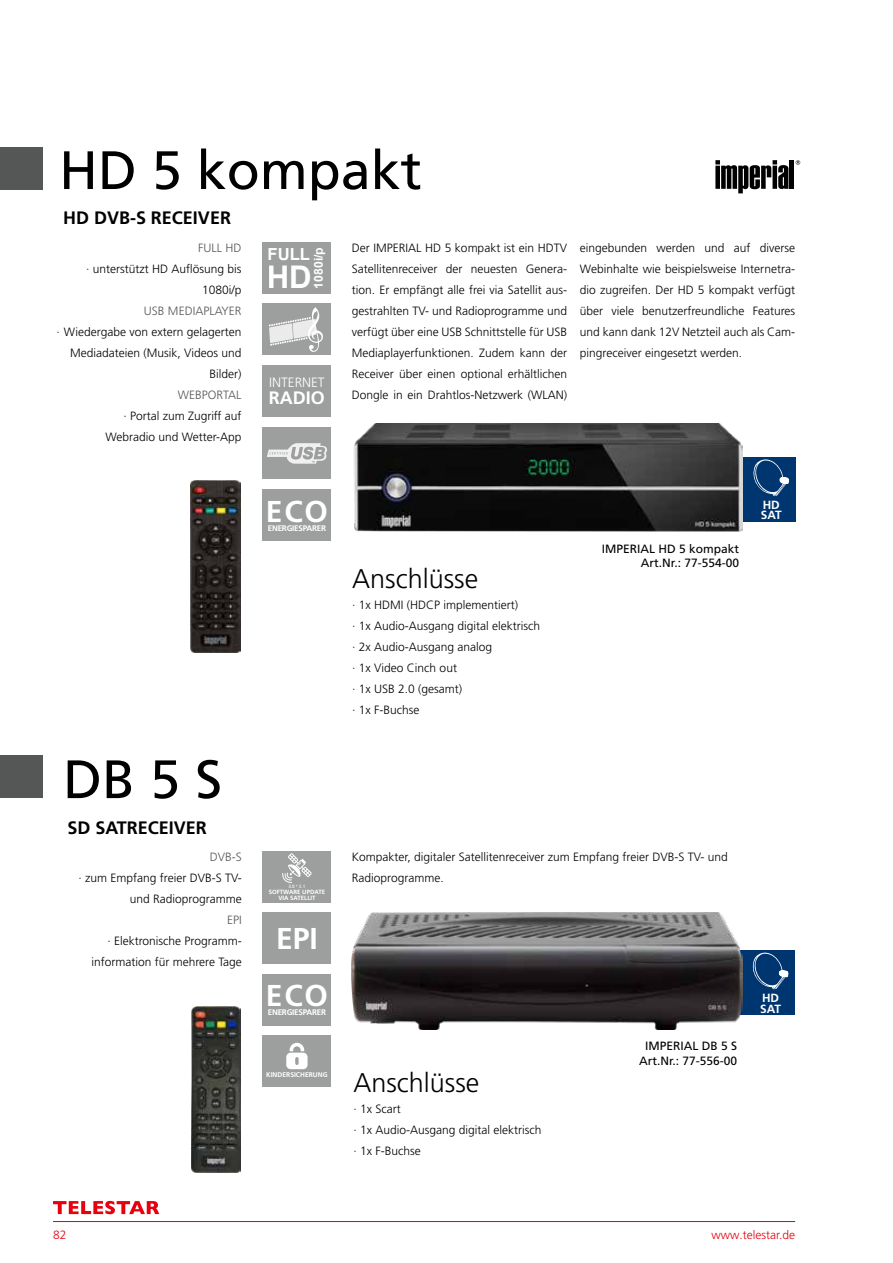
<style>
.page{position:relative;width:893px;height:1263px;background:#fff}
.page>*{position:absolute;margin:0;border:0;box-sizing:border-box;transform-origin:0 0}
.t1{font:54px "Frutiger LT Pro";color:#000}
.t2{font:700 31.2px "Arial";color:#fff}
.t3{font:700 30.15px "Frutiger LT Pro";letter-spacing:.055em;color:#fff}
.t4{font:300 27px "Frutiger LT Pro";color:#000}
.t5{font:700 18px "Frutiger LT Pro";color:#000}
.t6{font:700 18px "Frutiger LT Pro";color:#fff}
.t7{font:700 16.65px "Arial";color:#fff}
.t8{font:300 13.5px "Frutiger LT Pro";color:#fff}
.t9{font:700 12.15px "Arial";color:#fff}
.t10{font:300 12px/21px "Frutiger LT Pro";color:#000;text-align:right}
.t11{font:12px/14.4px "Frutiger LT Pro";color:#000;text-align:right}
.t12{font:300 12px "Frutiger LT Pro";color:#555756}
.t13{font:300 12px "Frutiger LT Pro";color:#e7000e}
.t14{font:700 11.85px/10.8px "Frutiger LT Pro";color:#fff}
.t15{font:700 8.1px "Frutiger LT Pro";letter-spacing:-.03em;color:#fff}
.t16{font:700 6.75px "Frutiger LT Pro";color:#fff}
.t17{font:700 6.15px/6.1px "Frutiger LT Pro";color:#fff;text-align:center}
.t18{font:4.8px "Frutiger LT Pro";color:#fff}
</style>
<div class="page">
<svg style="left:53px;top:1201px;width:106px;height:13px"></svg>
<hr style="left:53px;top:1221px;width:742px;height:1px;background:#e7000e">
<div style="left:739px;top:457px;width:57px;height:65px;background:#003670"></div>
<svg style="left:753px;top:459px;width:36px;height:37px"></svg>
<div style="left:738px;top:950px;width:57px;height:65px;background:#003670"></div>
<svg style="left:753px;top:953px;width:35px;height:36px"></svg>
<div style="left:0;top:147px;width:42px;height:42px;background:#555756"></div>
<div style="left:0;top:756px;width:42px;height:42px;background:#555756"></div>
<img style="left:353px;top:424px;width:389px;height:107px">
<img style="left:191px;top:480px;width:49px;height:173px">
<div style="left:263px;top:365px;width:68px;height:51px;background:#9d9e9e"></div>
<div style="left:263px;top:242px;width:68px;height:51px;background:#9d9e9e"></div>
<div style="left:263px;top:304px;width:68px;height:51px;background:#9d9e9e"></div>
<svg style="left:269px;top:307px;width:54px;height:45px"></svg>
<div style="left:263px;top:428px;width:68px;height:51px;background:#9d9e9e"></div>
<svg style="left:267px;top:443px;width:60px;height:21px"></svg>
<div style="left:263px;top:490px;width:68px;height:51px;background:#9d9e9e"></div>
<img style="left:352px;top:912px;width:390px;height:117px">
<img style="left:191px;top:1006px;width:49px;height:166px">
<div style="left:263px;top:851px;width:68px;height:51px;background:#9d9e9e"></div>
<svg style="left:282px;top:853px;width:30px;height:33px"></svg>
<div style="left:263px;top:913px;width:68px;height:51px;background:#9d9e9e"></div>
<div style="left:263px;top:974px;width:68px;height:51px;background:#9d9e9e"></div>
<div style="left:263px;top:1035px;width:68px;height:51px;background:#9d9e9e"></div>
<svg style="left:286px;top:1043px;width:22px;height:26px"></svg>
<svg style="left:715px;top:160px;width:73px;height:33px"></svg>
<hr style="left:790px;top:160px;width:4px;height:29px;background:#000">
<svg style="left:796px;top:160px;width:4px;height:5px"></svg>
<h1 class="t1" style="left:59px;top:139px;width:364px">HD 5 kompakt</h1>
<h3 class="t5" style="left:63px;top:207px;width:169px">HD DVB-S RECEIVER</h3>
<p class="t12" style="left:198px;top:241px;width:45px">FULL HD</p>
<p class="t10" style="left:86px;top:258px;width:157px">· unterstützt HD Auflösung bis<br>1080i/p</p>
<p class="t12" style="left:144px;top:304px;width:99px">USB MEDIAPLAYER</p>
<p class="t10" style="left:56px;top:321px;width:187px">· Wiedergabe von extern gelagerten<br>Mediadateien (Musik, Videos und<br>Bilder)</p>
<p class="t12" style="left:178px;top:388px;width:65px">WEBPORTAL</p>
<p class="t10" style="left:105px;top:405px;width:138px">· Portal zum Zugriff auf<br>Webradio und Wetter-App</p>
<h1 class="t1" style="left:63px;top:748px;width:161px">DB 5 S</h1>
<h3 class="t5" style="left:67px;top:817px;width:141px">SD SATRECEIVER</h3>
<p class="t12" style="left:210px;top:850px;width:34px">DVB-S</p>
<p class="t10" style="left:79px;top:867px;width:165px">· zum Empfang freier DVB-S TV&shy;und Radioprogramme</p>
<p class="t12" style="left:227px;top:913px;width:16px">EPI</p>
<p class="t10" style="left:91px;top:930px;width:152px">· Elektronische Programm&shy;information für mehrere Tage</p>
<p class="t9" style="left:310px;top:289px;width:43px;rotate:-90deg">1080i/p</p>
<h3 class="t7" style="left:268px;top:243px;width:44px">FULL</h3>
<h2 class="t2" style="left:267px;top:256px;width:47px">HD</h2>
<p class="t8" style="left:269px;top:374px;width:57px">INTERNET</p>
<h3 class="t6" style="left:269px;top:387px;width:57px">RADIO</h3>
<p class="t10" style="left:352px;top:237px;width:217px;text-align:justify">Der IMPERIAL HD 5 kompakt ist ein HDTV Satellitenreceiver der neuesten Genera&shy;tion. Er empfängt alle frei via Satellit aus&shy;gestrahlten TV- und Radioprogramme und verfügt über eine USB Schnittstelle für USB Mediaplayerfunktionen. Zudem kann der Receiver über einen optional erhältlichen Dongle in ein Drahtlos-Netzwerk (WLAN)</p>
<p class="t10" style="left:580px;top:237px;width:217px;text-align:justify">eingebunden werden und auf diverse Webinhalte wie beispielsweise Internetra&shy;dio zugreifen. Der HD 5 kompakt verfügt über viele benutzerfreundliche Features und kann dank 12V Netzteil auch als Cam&shy;pingreceiver eingesetzt werden.</p>
<h3 class="t3" style="left:266px;top:493px;width:63px">ECO</h3>
<p class="t15" style="left:268px;top:523px;width:60px">ENERGIESPARER</p>
<h3 class="t4" style="left:352px;top:563px;width:128px">Anschlüsse</h3>
<p class="t10" style="left:352px;top:594px;width:190px;text-align:left">· 1x HDMI (HDCP implementiert)<br>· 1x Audio-Ausgang digital elektrisch · 2x Audio-Ausgang analog<br>· 1x Video Cinch out<br>· 1x USB 2.0 (gesamt)<br>· 1x F-Buchse</p>
<p class="t11" style="left:602px;top:541px;width:139px">IMPERIAL HD 5 kompakt<br>Art.Nr.: 77-554-00</p>
<p class="t14" style="left:761px;top:499px;width:22px">HD<br>SAT</p>
<p class="t18" style="left:288px;top:883px;width:19px">3.0 3.1</p>
<p class="t17" style="left:269px;top:888px;width:58px">SOFTWARE UPDATE<br>VIA SATELLIT</p>
<h3 class="t3" style="left:276px;top:921px;width:43px">EPI</h3>
<h3 class="t3" style="left:266px;top:978px;width:63px">ECO</h3>
<p class="t15" style="left:268px;top:1008px;width:60px">ENERGIESPARER</p>
<p class="t10" style="left:352px;top:846px;width:377px;text-align:left">Kompakter, digitaler Satellitenreceiver zum Empfang freier DVB-S TV- und<br>Radioprogramme.</p>
<p class="t11" style="left:639px;top:1039px;width:100px;text-align:center">IMPERIAL DB 5 S<br>Art.Nr.: 77-556-00</p>
<p class="t14" style="left:760px;top:992px;width:22px">HD<br>SAT</p>
<p class="t16" style="left:266px;top:1071px;width:63px">KINDERSICHERUNG</p>
<h3 class="t4" style="left:353px;top:1067px;width:128px">Anschlüsse</h3>
<p class="t10" style="left:353px;top:1098px;width:190px;text-align:left">· 1x Scart<br>· 1x Audio-Ausgang digital elektrisch · 1x F-Buchse</p>
<p class="t13" style="left:53px;top:1228px;width:15px">82</p>
<p class="t13" style="left:712px;top:1228px;width:85px">www.telestar.de</p>
</div>
